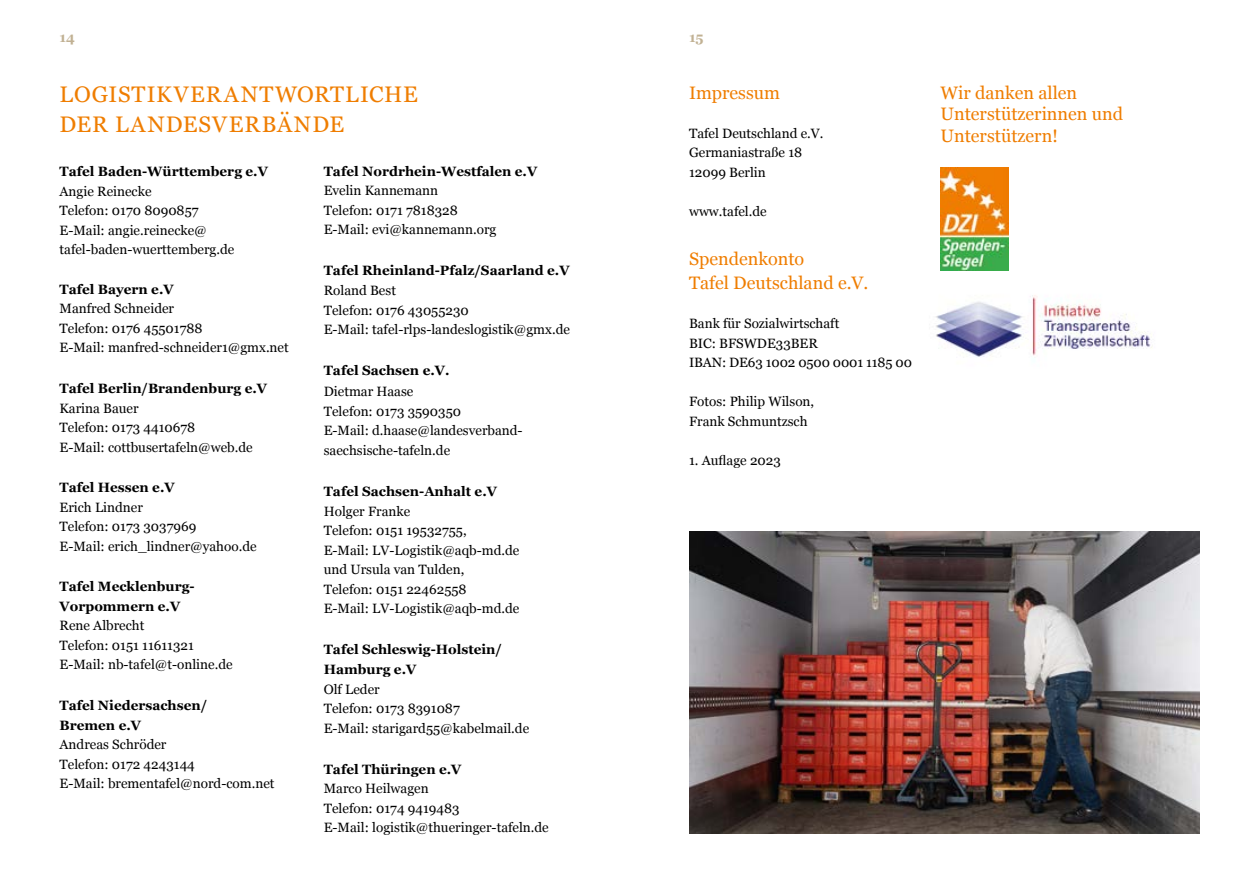
<style>
.page{position:relative;width:1259px;height:893px;background:#fff}
.page>*{position:absolute;margin:0;border:0;box-sizing:border-box;transform-origin:0 0}
.t1{font:22.5px/30px "Georgia";letter-spacing:.045em;color:#ef7d00}
.t2{font:18px/21.6px "Georgia";color:#ef7d00}
.t3{font:13.5px/19.5px "Georgia";color:#000}
.t4{font:700 13.5px/19.5px "Georgia";color:#000}
.t5{font:700 13.5px "Georgia";color:#c1b193}
</style>
<div class="page">
<img style="left:936px;top:295px;width:217px;height:62px">
<img style="left:689px;top:531px;width:510px;height:302px">
<img style="left:940px;top:168px;width:68px;height:103px">
<p class="t5" style="left:60px;top:27px;width:17px">14</p>
<p class="t5" style="left:689px;top:27px;width:16px">15</p>
<h1 class="t1" style="left:60px;top:78px;width:360px">LOGISTIKVERANTWORTLICHE<br>DER LANDESVERBÄNDE</h1>
<p class="t4" style="left:60px;top:161px;width:210px">Tafel Baden-Württemberg e.V</p>
<p class="t3" style="left:60px;top:181px;width:176px">Angie Reinecke<br>Telefon: 0170 8090857<br>E-Mail: angie.reinecke@ tafel-baden-wuerttemberg.de</p>
<p class="t4" style="left:60px;top:279px;width:116px">Tafel Bayern e.V</p>
<p class="t3" style="left:60px;top:298px;width:231px">Manfred Schneider<br>Telefon: 0176 45501788<br>E-Mail: manfred-schneider1@gmx.net</p>
<p class="t4" style="left:60px;top:378px;width:209px">Tafel Berlin/Brandenburg e.V</p>
<p class="t3" style="left:60px;top:398px;width:195px">Karina Bauer<br>Telefon: 0173 4410678<br>E-Mail: cottbusertafeln@web.de</p>
<p class="t4" style="left:60px;top:477px;width:117px">Tafel Hessen e.V</p>
<p class="t3" style="left:60px;top:497px;width:199px">Erich Lindner<br>Telefon: 0173 3037969<br>E-Mail: erich_lindner@yahoo.de</p>
<p class="t4" style="left:60px;top:576px;width:137px">Tafel Mecklenburg-<br>Vorpommern e.V</p>
<p class="t3" style="left:60px;top:615px;width:175px">Rene Albrecht<br>Telefon: 0151 11611321<br>E-Mail: nb-tafel@t-online.de</p>
<p class="t4" style="left:60px;top:695px;width:149px">Tafel Niedersachsen/<br>Bremen e.V</p>
<p class="t3" style="left:60px;top:734px;width:216px">Andreas Schröder<br>Telefon: 0172 4243144<br>E-Mail: brementafel@nord-com.net</p>
<p class="t4" style="left:324px;top:161px;width:215px">Tafel Nordrhein-Westfalen e.V</p>
<p class="t3" style="left:324px;top:180px;width:174px">Evelin Kannemann<br>Telefon: 0171 7818328<br>E-Mail: evi@kannemann.org</p>
<p class="t4" style="left:324px;top:260px;width:247px">Tafel Rheinland-Pfalz/Saarland e.V</p>
<p class="t3" style="left:324px;top:279px;width:248px;line-height:20px">Roland Best<br>Telefon: 0176 43055230<br>E-Mail: tafel-rlps-landeslogistik@gmx.de</p>
<p class="t4" style="left:324px;top:360px;width:127px">Tafel Sachsen e.V.</p>
<p class="t3" style="left:324px;top:380px;width:200px">Dietmar Haase<br>Telefon: 0173 3590350<br>E-Mail: d.haase@landesverband&shy;saechsische-tafeln.de</p>
<p class="t4" style="left:324px;top:480px;width:175px">Tafel Sachsen-Anhalt e.V</p>
<p class="t3" style="left:324px;top:501px;width:197px">Holger Franke<br>Telefon: 0151 19532755,<br>E-Mail: LV-Logistik@aqb-md.de und Ursula van Tulden,<br>Telefon: 0151 22462558<br>E-Mail: LV-Logistik@aqb-md.de</p>
<p class="t4" style="left:324px;top:639px;width:180px">Tafel Schleswig-Holstein/<br>Hamburg e.V</p>
<p class="t3" style="left:324px;top:679px;width:207px">Olf Leder<br>Telefon: 0173 8391087<br>E-Mail: starigard55@kabelmail.de</p>
<p class="t4" style="left:324px;top:758px;width:139px">Tafel Thüringen e.V</p>
<p class="t3" style="left:324px;top:778px;width:227px">Marco Heilwagen<br>Telefon: 0174 9419483<br>E-Mail: logistik@thueringer-tafeln.de</p>
<h2 class="t2" style="left:689px;top:81px;width:92px">Impressum</h2>
<p class="t3" style="left:689px;top:123px;width:136px">Tafel Deutschland e.V.<br>Germaniastraße 18<br>12099 Berlin</p>
<p class="t3" style="left:689px;top:201px;width:79px">www.tafel.de</p>
<h2 class="t2" style="left:689px;top:246px;width:181px;line-height:24px">Spendenkonto<br>Tafel Deutschland e.V.</h2>
<p class="t3" style="left:689px;top:313px;width:224px">Bank für Sozialwirtschaft<br>BIC: BFSWDE33BER<br>IBAN: DE63 1002 0500 0001 1185 00</p>
<p class="t3" style="left:689px;top:391px;width:127px">Fotos: Philip Wilson,<br>Frank Schmuntzsch</p>
<p class="t3" style="left:689px;top:450px;width:93px">1. Auflage 2023</p>
<h2 class="t2" style="left:940px;top:81px;width:184px">Wir danken allen<br>Unterstützerinnen und<br>Unterstützern!</h2>
</div>
